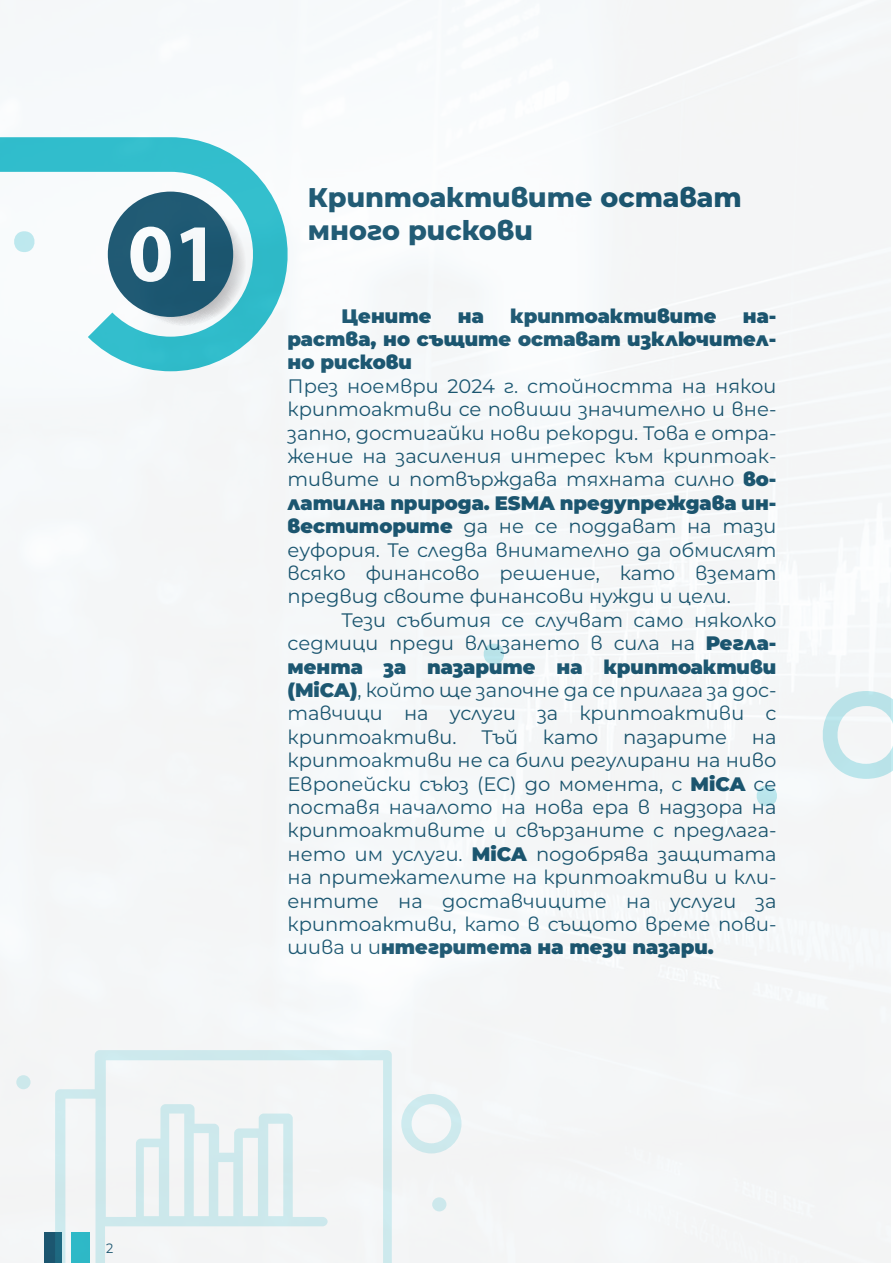
<style>
.page{position:relative;width:893px;height:1263px;background:#fff}
.page>*{position:absolute;margin:0;border:0;box-sizing:border-box;transform-origin:0 0}
.t1{font:800 27px/32.4px "Montserrat";color:#1b5670}
.t2{font:19.5px/23.4px "Montserrat";color:#1b5670;text-align:justify}
.t3{font:900 19.5px/23.4px "Montserrat";color:#1b5670;text-align:justify}
.t4{font:13.5px "Montserrat";color:#1b5670;scale:.94 1}
.s1{font-weight:900}
</style>
<div class="page">
<svg style="left:890px;top:691px;width:3px;height:88px"></svg>
<div style="left:0;top:0;width:890px;height:1263px;background:#f4f6f7"></div>
<p class="t4" style="left:106px;top:1239px;width:9px">2</p>
<h1 class="t1" style="left:308px;top:180px;width:435px">Криптоактивите остават много рискови</h1>
<p class="t3" style="left:342px;top:303px;width:92px">Цените</p>
<p class="t3" style="left:458px;top:303px;width:27px">на</p>
<p class="t3" style="left:510px;top:303px;width:208px">криптоактивите</p>
<p class="t3" style="left:288px;top:303px;width:490px;text-indent:455px">на&shy;раства, но същите остават изключител&shy;но рискови</p>
<p class="t2" style="left:288px;top:374px;width:490px">През ноември 2024 г. стойността на някои криптоактиви се повиши значително и вне&shy;запно, достигайки нови рекорди. Това е отра&shy;жение на засиления интерес към криптоак&shy;тивите и потвърждава тяхната силно <span class="s1">во&shy;латилна природа. ESMA предупреждава ин&shy;веститорите</span> да не се поддават на тази еуфория. Те следва внимателно да обмислят всяко финансово решение, като вземат предвид своите финансови нужди и цели.</p>
<p class="t2" style="left:288px;top:608px;width:490px;text-indent:54px">Тези събития се случват само няколко седмици преди влизането в сила на <span class="s1">Регла&shy;мента за пазарите на криптоактиви (MiCA)</span>, който ще започне да се прилага за дос&shy;тавчици на услуги за криптоактиви с криптоактиви.</p>
<p class="t2" style="left:481px;top:725px;width:38px">Тъй</p>
<p class="t2" style="left:543px;top:725px;width:57px">като</p>
<p class="t2" style="left:623px;top:725px;width:105px">пазарите</p>
<p class="t2" style="left:288px;top:725px;width:490px;text-indent:464px">на криптоактиви не са били регулирани на ниво Европейски съюз (ЕС) до момента, с <span class="s1">MiCA</span> се поставя началото на нова ера в надзора на криптоактивите и свързаните с предлага&shy;нето им услуги. <span class="s1">MiCA</span> подобрява защитата на притежателите на криптоактиви и кли&shy;ентите на доставчиците на услуги за криптоактиви, като в същото време пови&shy;шива и и<span class="s1">нтегритета на тези пазари.</span></p>
</div>
